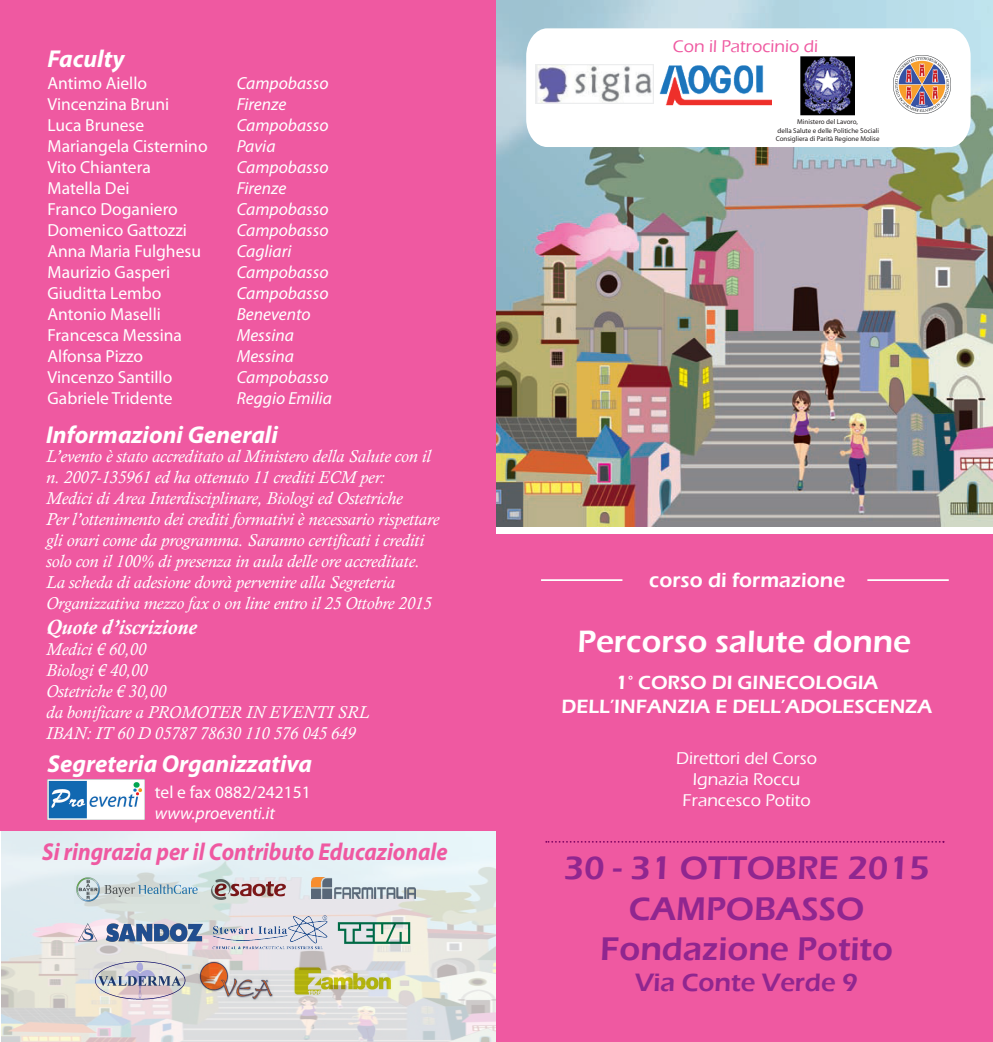
<style>
.page{position:relative;width:993px;height:1042px;background:#fff}
.page>*{position:absolute;margin:0;border:0;box-sizing:border-box;transform-origin:0 0}
.t1{font:600 33.77px/40.4px "Eras ITC";color:#90268f;text-align:center}
.t2{font:600 31.68px "Eras ITC";color:#fff}
.t3{font:600 25.9px "Eras ITC";color:#90268f}
.t4{font:italic 700 24.5px "Myriad Pro";color:#fff}
.t5{font:italic 700 24.5px "Myriad Pro";color:#ef59a1;scale:.91 1}
.t6{font:italic 700 21px "Calisto";color:#fff}
.t7{font:600 21px "Eras ITC";color:#fff}
.t8{font:600 19.78px/23.8px "Eras ITC";color:#fff;text-align:center}
.t9{font:italic 17.5px/21px "Calisto";color:#fff}
.t10{font:17.5px "Myriad Pro";color:#fff}
.t11{font:italic 17.5px "Myriad Pro";color:#fff}
.t12{font:500 17.5px/21px "Eras ITC";color:#fff;text-align:center}
.t13{font:500 17.5px "Eras ITC";color:#ef59a1}
.t14{font:7px/8.4px "Myriad Pro";color:#231f20;text-align:center}
</style>
<div class="page">
<img style="left:1px;top:831px;width:495px;height:211px">
<div style="left:0;top:0;width:520px;height:831px;background:#ef59a1"></div>
<div style="left:496px;top:479px;width:496px;height:563px;background:#ef59a1"></div>
<img style="left:496px;top:0;width:496px;height:527px">
<hr style="left:867px;top:579px;width:81px;height:2px;background:#fff">
<svg style="left:545px;top:841px;width:399px;height:2px"></svg>
<hr style="left:541px;top:579px;width:81px;height:2px;background:#fff">
<img style="left:211px;top:879px;width:74px;height:21px">
<img style="left:311px;top:878px;width:104px;height:20px">
<img style="left:75px;top:875px;width:125px;height:28px">
<img style="left:78px;top:923px;width:125px;height:19px">
<img style="left:211px;top:914px;width:117px;height:36px">
<img style="left:337px;top:921px;width:73px;height:23px">
<img style="left:199px;top:960px;width:78px;height:42px">
<img style="left:292px;top:966px;width:103px;height:30px">
<img style="left:47px;top:779px;width:97px;height:41px">
<img style="left:91px;top:961px;width:98px;height:41px">
<svg style="left:526px;top:28px;width:444px;height:119px"></svg>
<img style="left:535px;top:65px;width:118px;height:39px">
<img style="left:657px;top:43px;width:114px;height:71px">
<img style="left:892px;top:56px;width:58px;height:57px">
<img style="left:800px;top:56px;width:54px;height:60px">
<h3 class="t4" style="left:47px;top:43px;width:79px">Faculty</h3>
<p class="t10" style="left:47px;top:72px;width:101px">Antimo Aiello</p>
<p class="t11" style="left:236px;top:72px;width:93px">Campobasso</p>
<p class="t10" style="left:47px;top:93px;width:123px">Vincenzina Bruni</p>
<p class="t11" style="left:236px;top:93px;width:51px">Firenze</p>
<p class="t10" style="left:47px;top:114px;width:98px">Luca Brunese</p>
<p class="t11" style="left:236px;top:114px;width:93px">Campobasso</p>
<p class="t10" style="left:47px;top:135px;width:161px">Mariangela Cisternino</p>
<p class="t11" style="left:236px;top:135px;width:40px">Pavia</p>
<p class="t10" style="left:47px;top:156px;width:105px">Vito Chiantera</p>
<p class="t11" style="left:236px;top:156px;width:93px">Campobasso</p>
<p class="t10" style="left:47px;top:177px;width:83px">Matella Dei</p>
<p class="t11" style="left:236px;top:177px;width:51px">Firenze</p>
<p class="t10" style="left:47px;top:198px;width:132px">Franco Doganiero</p>
<p class="t11" style="left:236px;top:198px;width:93px">Campobasso</p>
<p class="t10" style="left:47px;top:219px;width:141px">Domenico Gattozzi</p>
<p class="t11" style="left:236px;top:219px;width:93px">Campobasso</p>
<p class="t10" style="left:47px;top:240px;width:155px">Anna Maria Fulghesu</p>
<p class="t11" style="left:236px;top:240px;width:56px">Cagliari</p>
<p class="t10" style="left:47px;top:261px;width:124px">Maurizio Gasperi</p>
<p class="t11" style="left:236px;top:261px;width:93px">Campobasso</p>
<p class="t10" style="left:47px;top:282px;width:115px">Giuditta Lembo</p>
<p class="t11" style="left:236px;top:282px;width:93px">Campobasso</p>
<p class="t10" style="left:47px;top:303px;width:115px">Antonio Maselli</p>
<p class="t11" style="left:236px;top:303px;width:75px">Benevento</p>
<p class="t10" style="left:47px;top:324px;width:136px">Francesca Messina</p>
<p class="t11" style="left:236px;top:324px;width:59px">Messina</p>
<p class="t10" style="left:47px;top:345px;width:97px">Alfonsa Pizzo</p>
<p class="t11" style="left:236px;top:345px;width:59px">Messina</p>
<p class="t10" style="left:47px;top:366px;width:126px">Vincenzo Santillo</p>
<p class="t11" style="left:236px;top:366px;width:93px">Campobasso</p>
<p class="t10" style="left:47px;top:387px;width:126px">Gabriele Tridente</p>
<p class="t11" style="left:236px;top:387px;width:97px">Reggio Emilia</p>
<h3 class="t4" style="left:46px;top:419px;width:233px">Informazioni Generali</h3>
<p class="t9" style="left:46px;top:445px;width:394px">L’evento è stato accreditato al Ministero della Salute con il n. 2007-135961 ed ha ottenuto 11 crediti ECM per:<br>Medici di Area Interdisciplinare, Biologi ed Ostetriche<br>Per l’ottenimento dei crediti formativi è necessario rispettare gli orari come da programma. Saranno certificati i crediti solo con il 100% di presenza in aula delle ore accreditate.<br>La scheda di adesione dovrà pervenire alla Segreteria Organizzativa mezzo fax o on line entro il 25 Ottobre 2015</p>
<p class="t6" style="left:46px;top:615px;width:152px">Quote d’iscrizione</p>
<p class="t9" style="left:46px;top:639px;width:324px">Medici € 60,00<br>Biologi € 40,00<br>Ostetriche € 30,00<br>da bonificare a PROMOTER IN EVENTI SRL<br>IBAN: IT 60 D 05787 78630 110 576 045 649</p>
<h3 class="t4" style="left:47px;top:747px;width:266px">Segreteria Organizzativa</h3>
<p class="t10" style="left:155px;top:781px;width:157px">tel e fax 0882/242151</p>
<p class="t11" style="left:155px;top:802px;width:122px">www.proeventi.it</p>
<h3 class="t5" style="left:42px;top:836px;width:447px">Si ringrazia per il Contributo Educazionale</h3>
<p class="t13" style="left:672px;top:36px;width:147px">Con il Patrocinio di</p>
<p class="t14" style="left:775px;top:118px;width:105px">Ministero del Lavoro,<br>della Salute e delle Politiche Sociali<br>Consigliera di Parità Regione Molise</p>
<p class="t7" style="left:649px;top:568px;width:197px">corso di formazione</p>
<h2 class="t2" style="left:577px;top:624px;width:335px">Percorso salute donne</h2>
<p class="t8" style="left:561px;top:670px;width:372px">1° CORSO DI GINECOLOGIA<br>DELL’INFANZIA E DELL’ADOLESCENZA</p>
<p class="t12" style="left:676px;top:748px;width:142px">Direttori del Corso<br>Ignazia Roccu<br>Francesco Potito</p>
<h1 class="t1" style="left:563px;top:848px;width:367px">30 - 31 OTTOBRE 2015<br>CAMPOBASSO<br>Fondazione Potito</h1>
<h3 class="t3" style="left:635px;top:968px;width:224px">Via Conte Verde 9</h3>
</div>
